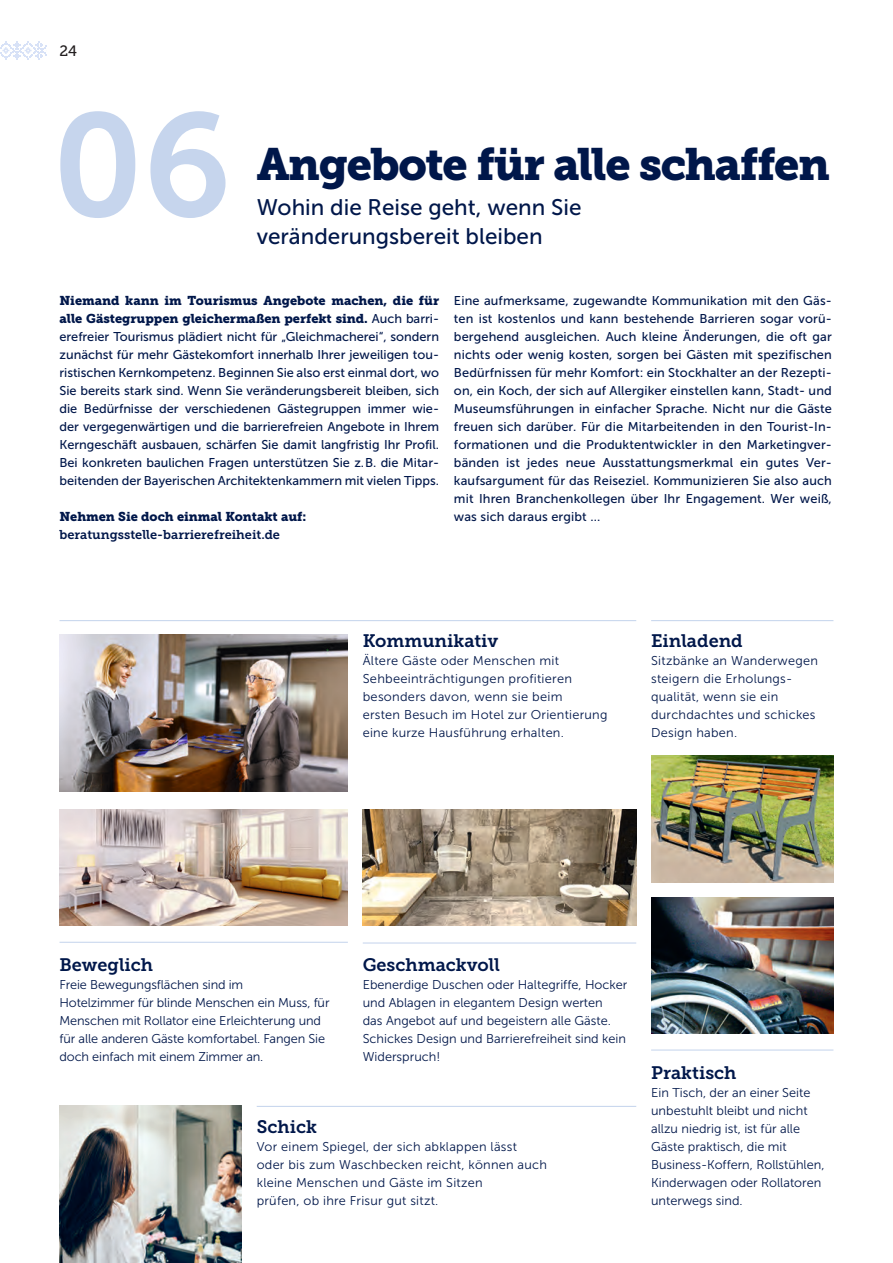
<style>
.page{position:relative;width:893px;height:1263px;background:#fff}
.page>*{position:absolute;margin:0;border:0;box-sizing:border-box;transform-origin:0 0}
.Headline_01_30_pt_Mu{font:145.5px "Museo Slab 700";color:#c6d5ed}
.Headline_01_30_pt_Mu-2{font:45px "Museo Slab 900";letter-spacing:-.03em;color:#00174a}
.t1{font:22.5px "Museo Sans 500";color:#00174a}
.Headline_03_12_pt{font:18px "Museo Slab 700";color:#00174a}
.t2{font:15px "Museo Slab 500";color:#231f20}
.Vorspann{font:12.75px/18px "Museo Sans 500";color:#00174a;text-align:justify}
.Fließtext_8_5_pt_Mus{font:12.75px/18px "Museo Sans 300";color:#00174a}
.Fließtext_8_5_pt_Mus-2{font:12.75px/18px "Museo Sans 300";letter-spacing:.02em;color:#00174a}
.Vorspann-2{font:12.75px "Museo Slab 700";color:#00174a}
.Vorspann-3{font:12.75px "Museo Slab 900";color:#00174a}
.s1{font-family:"Museo Slab 900"}
</style>
<div class="page">
<img style="left:651px;top:755px;width:182px;height:128px">
<img style="left:60px;top:635px;width:288px;height:156px">
<img style="left:60px;top:809px;width:288px;height:117px">
<img style="left:363px;top:809px;width:273px;height:117px">
<hr style="left:60px;top:620px;width:576px;height:1px;background:#c6d5ed">
<hr style="left:651px;top:620px;width:182px;height:1px;background:#c6d5ed">
<hr style="left:60px;top:942px;width:288px;height:1px;background:#c6d5ed">
<hr style="left:363px;top:942px;width:273px;height:1px;background:#c6d5ed">
<img style="left:651px;top:897px;width:182px;height:137px">
<hr style="left:651px;top:1049px;width:182px;height:1px;background:#c6d5ed">
<img style="left:60px;top:1106px;width:182px;height:157px">
<hr style="left:257px;top:1106px;width:379px;height:1px;background:#c6d5ed">
<svg style="left:0;top:42px;width:47px;height:18px"></svg>
<p class="t2" style="left:60px;top:43px;width:19px">24</p>
<h1 class="Headline_01_30_pt_Mu" style="left:53px;top:83px;width:180px">06</h1>
<h1 class="Headline_01_30_pt_Mu-2" style="left:257px;top:138px;width:575px">Angebote für alle schaffen</h1>
<h2 class="t1" style="left:257px;top:195px;width:326px">Wohin die Reise geht, wenn Sie</h2>
<h2 class="t1" style="left:257px;top:224px;width:287px">veränderungsbereit bleiben</h2>
<p class="Vorspann" style="left:60px;top:292px;width:381px"><span class="s1">Niemand kann im Tourismus Angebote machen, die für alle Gästegruppen gleichermaßen perfekt sind.</span> Auch barri&shy;erefreier Tourismus plädiert nicht für „Gleichmacherei“, sondern zunächst für mehr Gästekomfort innerhalb Ihrer jeweiligen tou&shy;ristischen Kernkompetenz. Beginnen Sie also erst einmal dort, wo Sie bereits stark sind. Wenn Sie veränderungsbereit bleiben, sich die Bedürfnisse der verschiedenen Gästegruppen immer wie&shy;der vergegenwärtigen und die barrierefreien Angebote in Ihrem Kerngeschäft ausbauen, schärfen Sie damit langfristig Ihr Profil.<br>Bei konkreten baulichen Fragen unterstützen Sie z. B. die Mitar&shy;beitenden der Bayerischen Architektenkammern mit vielen Tipps.</p>
<p class="Vorspann-3" style="left:60px;top:509px;width:248px">Nehmen Sie doch einmal Kontakt auf:</p>
<p class="Vorspann-2" style="left:60px;top:528px;width:222px">beratungsstelle-barrierefreiheit.de</p>
<p class="Vorspann" style="left:454px;top:292px;width:379px">Eine aufmerksame, zugewandte Kommunikation mit den Gäs&shy;ten ist kostenlos und kann bestehende Barrieren sogar vorü&shy;bergehend ausgleichen. Auch kleine Änderungen, die oft gar nichts oder wenig kosten, sorgen bei Gästen mit spezifischen Bedürfnissen für mehr Komfort: ein Stockhalter an der Rezepti&shy;on, ein Koch, der sich auf Allergiker einstellen kann, Stadt- und Museumsführungen in einfacher Sprache. Nicht nur die Gäste freuen sich darüber. Für die Mitarbeitenden in den Tourist-In&shy;formationen und die Produktentwickler in den Marketingver&shy;bänden ist jedes neue Ausstattungsmerkmal ein gutes Ver&shy;kaufsargument für das Reiseziel. Kommunizieren Sie also auch mit Ihren Branchenkollegen über Ihr Engagement. Wer weiß, was sich daraus ergibt ...</p>
<h3 class="Headline_03_12_pt" style="left:363px;top:631px;width:137px">Kommunikativ</h3>
<p class="Fließtext_8_5_pt_Mus-2" style="left:363px;top:652px;width:246px">Ältere Gäste oder Menschen mit Sehbeeinträchtigungen profitieren besonders davon, wenn sie beim<br>ersten Besuch im Hotel zur Orientierung eine kurze Hausführung erhalten.</p>
<h3 class="Headline_03_12_pt" style="left:651px;top:631px;width:93px">Einladend</h3>
<p class="Fließtext_8_5_pt_Mus-2" style="left:651px;top:652px;width:168px">Sitzbänke an Wanderwegen steigern die Erholungs&shy;qualität, wenn sie ein durchdachtes und schickes<br>Design haben.</p>
<h3 class="Headline_03_12_pt" style="left:60px;top:955px;width:95px">Beweglich</h3>
<p class="Fließtext_8_5_pt_Mus" style="left:60px;top:976px;width:271px">Freie Bewegungsflächen sind im<br>Hotelzimmer für blinde Menschen ein Muss, für Menschen mit Rollator eine Erleichterung und für alle anderen Gäste komfortabel. Fangen Sie doch einfach mit einem Zimmer an.</p>
<h3 class="Headline_03_12_pt" style="left:363px;top:955px;width:139px">Geschmackvoll</h3>
<p class="Fließtext_8_5_pt_Mus" style="left:363px;top:976px;width:266px">Ebenerdige Duschen oder Haltegriffe, Hocker und Ablagen in elegantem Design werten<br>das Angebot auf und begeistern alle Gäste.<br>Schickes Design und Barrierefreiheit sind kein Widerspruch!</p>
<h3 class="Headline_03_12_pt" style="left:257px;top:1117px;width:62px">Schick</h3>
<p class="Fließtext_8_5_pt_Mus-2" style="left:257px;top:1138px;width:292px">Vor einem Spiegel, der sich abklappen lässt oder bis zum Waschbecken reicht, können auch kleine Menschen und Gäste im Sitzen<br>prüfen, ob ihre Frisur gut sitzt.</p>
<h3 class="Headline_03_12_pt" style="left:651px;top:1063px;width:87px">Praktisch</h3>
<p class="Fließtext_8_5_pt_Mus" style="left:651px;top:1084px;width:175px">Ein Tisch, der an einer Seite unbestuhlt bleibt und nicht allzu niedrig ist, ist für alle<br>Gäste praktisch, die mit<br>Business-Koffern, Rollstühlen,<br>Kinderwagen oder Rollatoren unterwegs sind.</p>
</div>
